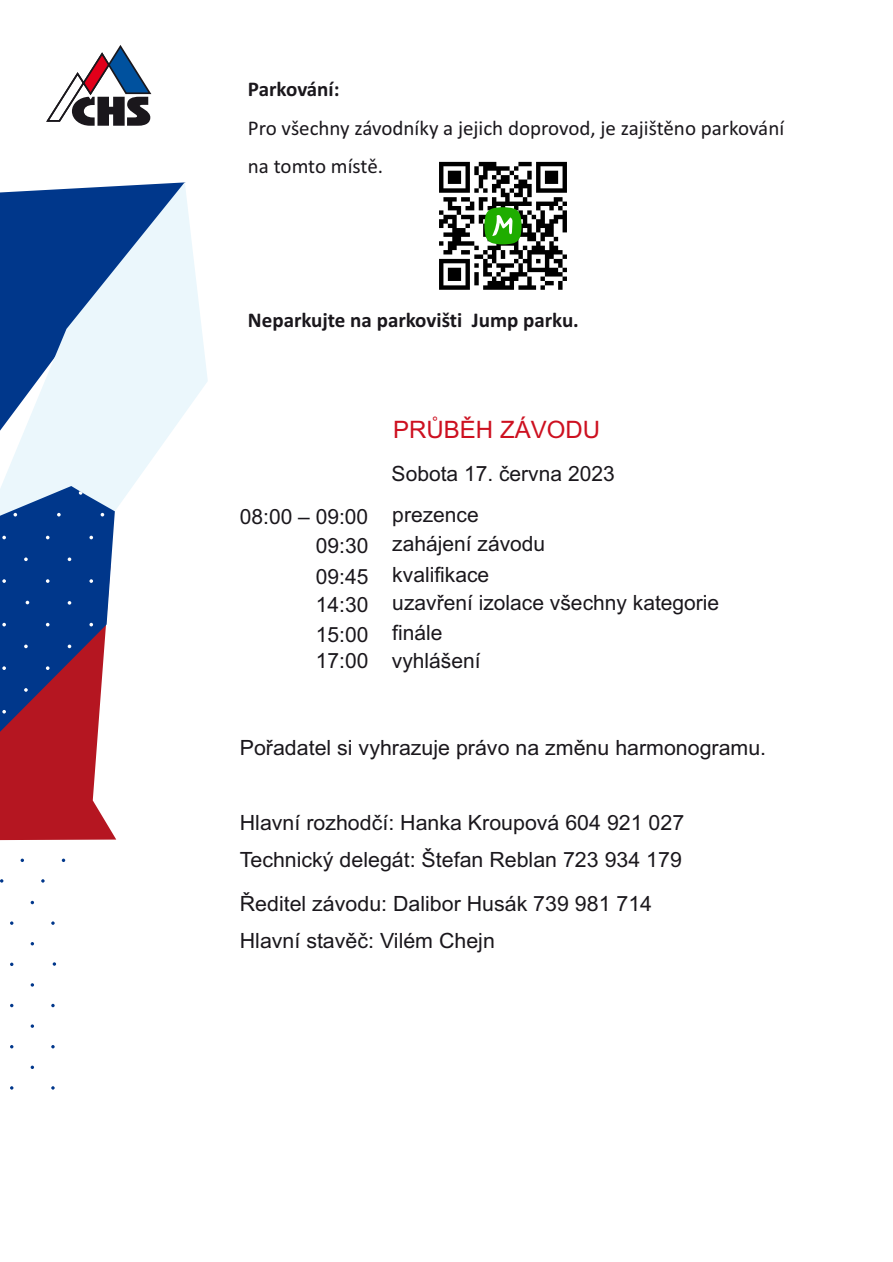
<style>
.page{position:relative;width:893px;height:1262px;background:#fff}
.page>*{position:absolute;margin:0;border:0;box-sizing:border-box;transform-origin:0 0}
.t1{font:24px "Arial";color:#cd1020}
.t2{font:21px/27.9px "Arial";color:#1a171c}
.t3{font:21px/38.4px "Calibri";color:#1a171c}
.t4{font:700 21px "Calibri";color:#1a171c}
</style>
<div class="page">
<svg style="left:41px;top:879px;width:4px;height:3px"></svg>
<svg style="left:62px;top:858px;width:3px;height:4px"></svg>
<svg style="left:51px;top:1003px;width:4px;height:4px"></svg>
<svg style="left:51px;top:1045px;width:4px;height:3px"></svg>
<svg style="left:31px;top:1065px;width:3px;height:4px"></svg>
<svg style="left:51px;top:1086px;width:4px;height:3px"></svg>
<svg style="left:0;top:182px;width:208px;height:327px;background:#9bb4d4"></svg>
<svg style="left:0;top:486px;width:116px;height:354px;background:#694571"></svg>
<svg style="left:46px;top:45px;width:106px;height:81px"></svg>
<svg style="left:439px;top:162px;width:128px;height:128px"></svg>
<p class="t4" style="left:248px;top:80px;width:93px">Parkování:</p>
<p class="t3" style="left:248px;top:110px;width:537px">Pro všechny závodníky a jejich doprovod, je zajištěno parkování na tomto místě.</p>
<p class="t4" style="left:248px;top:311px;width:332px">Neparkujte na parkovišti Jump parku.</p>
<p class="t1" style="left:393px;top:421px;width:208px">PRŮBĚH ZÁVODU</p>
<p class="t2" style="left:391px;top:462px;width:224px">Sobota 17. června 2023</p>
<p class="t2" style="left:316px;top:504px;width:231px;text-indent:-76px">08:00 – 09:00 prezence<br>09:30 zahájení závodu</p>
<p class="t2" style="left:316px;top:562px;width:405px">09:45 kvalifikace<br>14:30 uzavření izolace všechny kategorie</p>
<p class="t2" style="left:316px;top:620px;width:166px">15:00 finále<br>17:00 vyhlášení</p>
<p class="t2" style="left:240px;top:735px;width:528px">Pořadatel si vyhrazuje právo na změnu harmonogramu.</p>
<p class="t2" style="left:240px;top:806px;width:446px;line-height:36.6px">Hlavní rozhodčí: Hanka Kroupová 604 921 027<br>Technický delegát: Štefan Reblan 723 934 179</p>
<p class="t2" style="left:240px;top:887px;width:414px;line-height:36.6px">Ředitel závodu: Dalibor Husák 739 981 714<br>Hlavní stavěč: Vilém Chejn</p>
</div>
